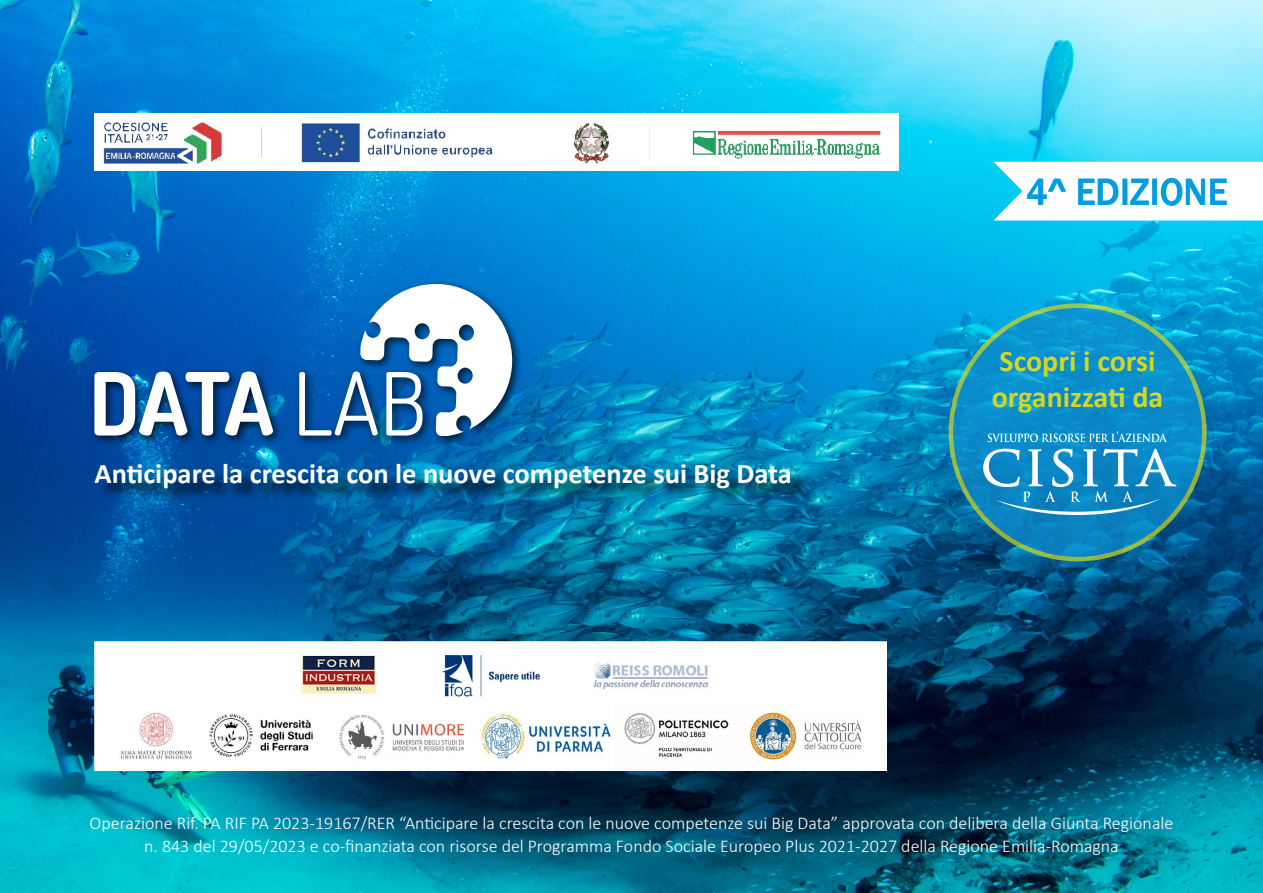
<style>
.page{position:relative;width:1263px;height:893px;background:#fff}
.page>*{position:absolute;margin:0;border:0;box-sizing:border-box;transform-origin:0 0}
.t1{font:500 39px "Franklin Gothic";color:#009ee0;scale:.95 1}
.t2{font:700 30px "Calibri";color:#d1d823}
.t3{font:700 28.5px "Calibri";color:#fff}
.t4{font:300 18px/22.5px "Calibri";color:#fff;text-align:center}
</style>
<div class="page">
<img style="left:0;top:0;width:1263px;height:893px">
<div style="left:98px;top:466px;width:711px;height:41px;background:#000;opacity:.75"></div>
<svg style="left:951px;top:306px;width:253px;height:253px;background:#108ec4"></svg>
<div style="left:89px;top:279px;width:434px;height:168px;background:#000;opacity:.75"></div>
<svg style="left:94px;top:371px;width:179px;height:64px"></svg>
<svg style="left:299px;top:283px;width:214px;height:153px"></svg>
<svg style="left:988px;top:431px;width:179px;height:11px;background:#45a7d6"></svg>
<svg style="left:983px;top:449px;width:193px;height:66px;background:#389bcd"></svg>
<svg style="left:994px;top:162px;width:269px;height:58px"></svg>
<img style="left:94px;top:641px;width:793px;height:129px">
<img style="left:94px;top:113px;width:797px;height:57px">
<h1 class="t1" style="left:1026px;top:168px;width:214px">4^ EDIZIONE</h1>
<p class="t3" style="left:94px;top:453px;width:699px">Anticipare la crescita con le nuove competenze sui Big Data</p>
<p class="t2" style="left:999px;top:340px;width:157px">Scopri i corsi</p>
<p class="t2" style="left:992px;top:376px;width:173px">organizzati da</p>
<p class="t4" style="left:90px;top:812px;width:1085px">Operazione Rif. PA RIF PA 2023-19167/RER “Anticipare la crescita con le nuove competenze sui Big Data” approvata con delibera della Giunta Regionale n. 843 del 29/05/2023 e co-finanziata con risorse del Programma Fondo Sociale Europeo Plus 2021-2027 della Regione Emilia-Romagna</p>
</div>
